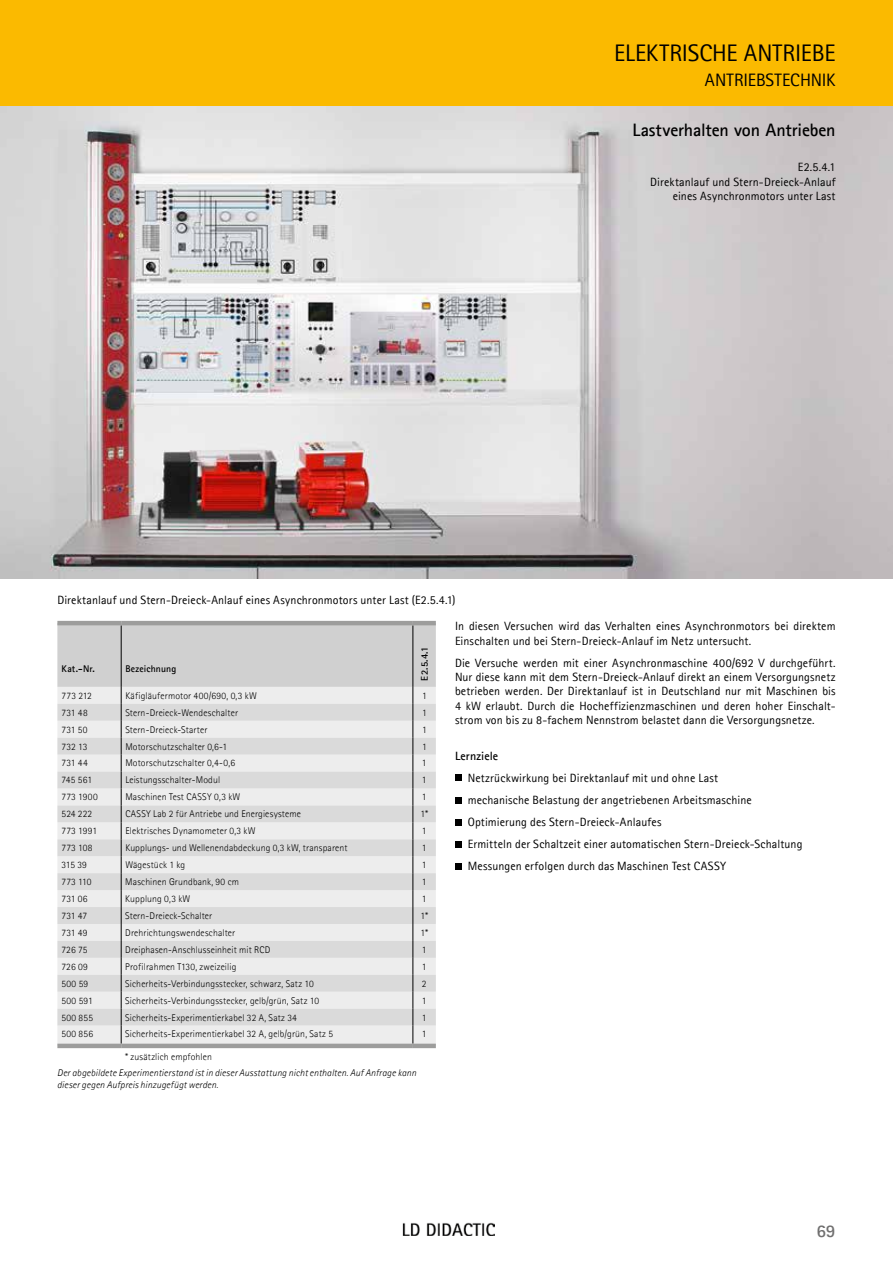
<style>
.page{position:relative;width:893px;height:1263px;background:#fff}
.page>*{position:absolute;margin:0;border:0;box-sizing:border-box;transform-origin:0 0}
.t1{font:24px "Agfa Rotis Sans Serif";letter-spacing:-.01em;color:#000}
.t2{font:700 18px "Agfa Rotis Sans Serif";letter-spacing:-.01em;color:#000}
.t3{font:18px "Agfa Rotis Sans Serif";letter-spacing:-.005em;color:#000}
.t4{font:700 18px "Agfa Rotis Sans Serif";color:#706f6f}
.t5{font:12px/14.4px "Agfa Rotis Sans Serif";letter-spacing:.01em;color:#000}
.t6{font:700 12px "Agfa Rotis Sans Serif";letter-spacing:.005em;color:#000}
.t7{font:300 9.75px "Agfa Rotis Sans Serif";letter-spacing:.015em;color:#000}
.t8{font:italic 300 9.75px/11.7px "Agfa Rotis Sans Serif";letter-spacing:.01em;color:#000}
.t9{font:700 9.75px "Agfa Rotis Sans Serif";letter-spacing:.015em;color:#000}
</style>
<div class="page">
<div style="left:0;top:0;width:893px;height:106px;background:#fbba00"></div>
<img style="left:402px;top:1222px;width:92px;height:13px">
<img style="left:0;top:106px;width:893px;height:472px">
<svg style="left:57px;top:625px;width:379px;height:419px;background:#dfdfdf"></svg>
<hr style="left:57px;top:1044px;width:64px;height:4px;background:#9d9d9c">
<hr style="left:121px;top:1044px;width:292px;height:4px;background:#9d9d9c">
<hr style="left:413px;top:1044px;width:23px;height:4px;background:#9d9d9c">
<hr style="left:57px;top:621px;width:64px;height:4px;background:#9d9d9c">
<hr style="left:121px;top:621px;width:292px;height:4px;background:#9d9d9c">
<hr style="left:413px;top:621px;width:23px;height:4px;background:#9d9d9c">
<svg style="left:455px;top:775px;width:6px;height:6px"></svg>
<svg style="left:455px;top:797px;width:6px;height:6px"></svg>
<svg style="left:455px;top:819px;width:6px;height:6px"></svg>
<svg style="left:455px;top:841px;width:6px;height:6px"></svg>
<svg style="left:455px;top:863px;width:6px;height:6px"></svg>
<h1 class="t1" style="left:614px;top:39px;width:223px">ELEKTRISCHE ANTRIEBE</h1>
<h2 class="t3" style="left:705px;top:69px;width:132px">ANTRIEBSTECHNIK</h2>
<p class="t5" style="left:57px;top:593px;width:400px">Direktanlauf und Stern-Dreieck-Anlauf eines Asynchronmotors unter Last (E2.5.4.1)</p>
<h2 class="t2" style="left:632px;top:118px;width:205px">Lastverhalten von Antrieben</h2>
<p class="t5" style="left:650px;top:160px;width:187px;text-align:right">E2.5.4.1<br>Direktanlauf und Stern-Dreieck-Anlauf eines Asynchronmotors unter Last</p>
<p class="t9" style="left:62px;top:662px;width:35px">Kat.-Nr.</p>
<p class="t9" style="left:125px;top:662px;width:52px">Bezeichnung</p>
<p class="t9" style="left:418px;top:680px;width:35px;rotate:-90deg">E2.5.4.1</p>
<p class="t7" style="left:62px;top:690px;width:32px">773 212</p>
<p class="t7" style="left:125px;top:690px;width:133px">Käfigläufermotor 400/690, 0,3 kW</p>
<p class="t7" style="left:422px;top:690px;width:6px">1</p>
<p class="t7" style="left:62px;top:707px;width:28px">731 48</p>
<p class="t7" style="left:125px;top:707px;width:114px">Stern-Dreieck-Wendeschalter</p>
<p class="t7" style="left:422px;top:707px;width:6px">1</p>
<p class="t7" style="left:62px;top:724px;width:28px">731 50</p>
<p class="t7" style="left:125px;top:724px;width:84px">Stern-Dreieck-Starter</p>
<p class="t7" style="left:422px;top:724px;width:6px">1</p>
<p class="t7" style="left:62px;top:741px;width:27px">732 13</p>
<p class="t7" style="left:125px;top:741px;width:103px">Motorschutzschalter 0,6-1</p>
<p class="t7" style="left:422px;top:741px;width:6px">1</p>
<p class="t7" style="left:62px;top:758px;width:28px">731 44</p>
<p class="t7" style="left:125px;top:758px;width:111px">Motorschutzschalter 0,4-0,6</p>
<p class="t7" style="left:422px;top:758px;width:6px">1</p>
<p class="t7" style="left:62px;top:774px;width:32px">745 561</p>
<p class="t7" style="left:125px;top:774px;width:96px">Leistungsschalter-Modul</p>
<p class="t7" style="left:422px;top:774px;width:6px">1</p>
<p class="t7" style="left:62px;top:791px;width:38px">773 1900</p>
<p class="t7" style="left:125px;top:791px;width:116px">Maschinen Test CASSY 0,3 kW</p>
<p class="t7" style="left:422px;top:791px;width:6px">1</p>
<p class="t7" style="left:62px;top:808px;width:32px">524 222</p>
<p class="t7" style="left:125px;top:808px;width:177px">CASSY Lab 2 für Antriebe und Energiesysteme</p>
<p class="t7" style="left:420px;top:808px;width:9px">1*</p>
<p class="t7" style="left:62px;top:825px;width:37px">773 1991</p>
<p class="t7" style="left:125px;top:825px;width:132px">Elektrisches Dynamometer 0,3 kW</p>
<p class="t7" style="left:422px;top:825px;width:6px">1</p>
<p class="t7" style="left:62px;top:842px;width:32px">773 108</p>
<p class="t7" style="left:125px;top:842px;width:224px">Kupplungs- und Wellenendabdeckung 0,3 kW, transparent</p>
<p class="t7" style="left:422px;top:842px;width:6px">1</p>
<p class="t7" style="left:62px;top:859px;width:27px">315 39</p>
<p class="t7" style="left:125px;top:859px;width:61px">Wägestück 1 kg</p>
<p class="t7" style="left:422px;top:859px;width:6px">1</p>
<p class="t7" style="left:62px;top:876px;width:32px">773 110</p>
<p class="t7" style="left:125px;top:876px;width:115px">Maschinen Grundbank, 90 cm</p>
<p class="t7" style="left:422px;top:876px;width:6px">1</p>
<p class="t7" style="left:62px;top:893px;width:27px">731 06</p>
<p class="t7" style="left:125px;top:893px;width:67px">Kupplung 0,3 kW</p>
<p class="t7" style="left:422px;top:893px;width:6px">1</p>
<p class="t7" style="left:62px;top:910px;width:27px">731 47</p>
<p class="t7" style="left:125px;top:910px;width:88px">Stern-Dreieck-Schalter</p>
<p class="t7" style="left:420px;top:910px;width:9px">1*</p>
<p class="t7" style="left:62px;top:927px;width:27px">731 49</p>
<p class="t7" style="left:125px;top:927px;width:111px">Drehrichtungswendeschalter</p>
<p class="t7" style="left:420px;top:927px;width:9px">1*</p>
<p class="t7" style="left:62px;top:944px;width:27px">726 75</p>
<p class="t7" style="left:125px;top:944px;width:147px">Dreiphasen-Anschlusseinheit mit RCD</p>
<p class="t7" style="left:422px;top:944px;width:6px">1</p>
<p class="t7" style="left:61px;top:961px;width:28px">726 09</p>
<p class="t7" style="left:125px;top:961px;width:113px">Profilrahmen T130, zweizeilig</p>
<p class="t7" style="left:422px;top:961px;width:6px">1</p>
<p class="t7" style="left:61px;top:978px;width:28px">500 59</p>
<p class="t7" style="left:125px;top:978px;width:190px">Sicherheits-Verbindungsstecker, schwarz, Satz 10</p>
<p class="t7" style="left:422px;top:978px;width:6px">2</p>
<p class="t7" style="left:61px;top:995px;width:33px">500 591</p>
<p class="t7" style="left:125px;top:995px;width:195px">Sicherheits-Verbindungsstecker, gelb/grün, Satz 10</p>
<p class="t7" style="left:422px;top:995px;width:6px">1</p>
<p class="t7" style="left:61px;top:1012px;width:33px">500 855</p>
<p class="t7" style="left:125px;top:1012px;width:173px">Sicherheits-Experimentierkabel 32 A, Satz 34</p>
<p class="t7" style="left:422px;top:1012px;width:6px">1</p>
<p class="t7" style="left:61px;top:1028px;width:33px">500 856</p>
<p class="t7" style="left:125px;top:1028px;width:209px">Sicherheits-Experimentierkabel 32 A, gelb/grün, Satz 5</p>
<p class="t7" style="left:422px;top:1028px;width:6px">1</p>
<p class="t7" style="left:125px;top:1051px;width:88px">* zusätzlich empfohlen</p>
<p class="t8" style="left:57px;top:1067px;width:361px">Der abgebildete Experimentierstand ist in dieser Ausstattung nicht enthalten. Auf Anfrage kann dieser gegen Aufpreis hinzugefügt werden.</p>
<p class="t5" style="left:455px;top:619px;width:382px">In diesen Versuchen wird das Verhalten eines Asynchronmotors bei direktem<br>Einschalten und bei Stern-Dreieck-Anlauf im Netz untersucht.</p>
<p class="t5" style="left:455px;top:655px;width:382px;text-align:justify">Die Versuche werden mit einer Asynchronmaschine 400/692 V durchgeführt.<br>Nur diese kann mit dem Stern-Dreieck-Anlauf direkt an einem Versorgungsnetz betrieben werden. Der Direktanlauf ist in Deutschland nur mit Maschinen bis 4 kW erlaubt. Durch die Hocheffizienzmaschinen und deren hoher Einschalt&shy;strom von bis zu 8-fachem Nennstrom belastet dann die Versorgungsnetze.</p>
<p class="t6" style="left:455px;top:748px;width:45px">Lernziele</p>
<p class="t5" style="left:468px;top:767px;width:336px;line-height:22px">Netzrückwirkung bei Direktanlauf mit und ohne Last<br>mechanische Belastung der angetriebenen Arbeitsmaschine Optimierung des Stern-Dreieck-Anlaufes<br>Ermitteln der Schaltzeit einer automatischen Stern-Dreieck-Schaltung Messungen erfolgen durch das Maschinen Test CASSY</p>
<h2 class="t4" style="left:816px;top:1220px;width:21px">69</h2>
</div>
